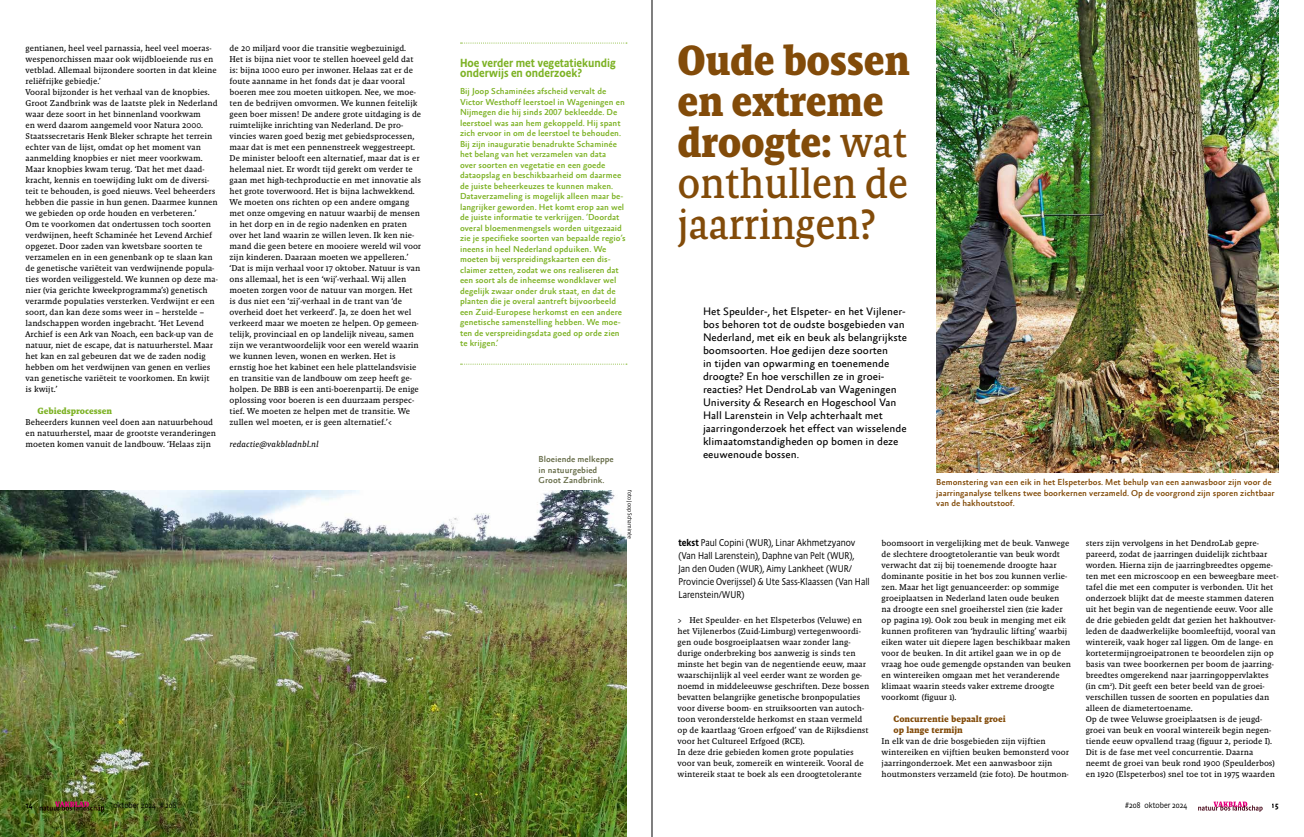
<style>
.page{position:relative;width:1304px;height:837px;background:#fff}
.page>*{position:absolute;margin:0;border:0;box-sizing:border-box;transform-origin:0 0}
.t1{font:700 43px/41px "Absara Headline Pro";letter-spacing:-.01em;color:#824b09}
.t2{font:500 12px/10.5px "Absara Sans Headline Pro";color:#7db225}
.t3{font:11px/13px "Absara Sans Offc Pro";color:#000}
.t4{font:300 10px/13px "Absara Sans Headline Pro";color:#000}
.t5{font:700 9.2px/11px "Malaga OT";color:#824b09}
.t6{font:700 9.2px "Malaga OT";color:#7db225}
.t7{font:500 8.8px/10.5px "Absara Sans Offc Pro";color:#7db225}
.t8{font:500 8.8px/10.5px "Absara Sans Offc Pro";color:#824b09}
.t9{font:500 8.8px/10.5px "Absara Sans Offc Pro";color:#666c48}
.t10{font:8.6px/11px "Malaga OT";color:#000}
.t11{font:italic 8.6px "Malaga OT";color:#000}
.t12{font:300 8.3px "Absara Sans Headline Pro";color:#000}
.t13{font:500 8.3px "Absara Sans Headline Pro";color:#000}
.t14{font:300 6px "Absara Sans Headline Pro";color:#000}
.s1{font-weight:400}
.s2{font-weight:500}
</style>
<div class="page">
<img style="left:936px;top:0;width:342px;height:473px">
<img style="left:0;top:490px;width:626px;height:346px">
<svg style="left:461px;top:43px;width:166px;height:1px"></svg>
<svg style="left:461px;top:363px;width:166px;height:1px"></svg>
<svg style="left:40px;top:801px;width:64px;height:10px"></svg>
<svg style="left:1198px;top:801px;width:65px;height:10px"></svg>
<hr style="left:652px;top:0;width:1px;height:836px;background:#000">
<p class="t10" style="left:26px;top:42px;width:194px">gentianen, heel veel parnassia, heel veel moeras&shy;wespenorchissen maar ook wijdbloeiende rus en vetblad. Allemaal bijzondere soorten in dat kleine reliëfrijke gebiedje.’<br>Vooral bijzonder is het verhaal van de knopbies.<br>Groot Zandbrink was de laatste plek in Nederland waar deze soort in het binnenland voorkwam<br>en werd daarom aangemeld voor Natura 2000.<br>Staatssecretaris Henk Bleker schrapte het terrein echter van de lijst, omdat op het moment van aanmelding knopbies er niet meer voorkwam.<br>Maar knopbies kwam terug. ‘Dat het met daad&shy;kracht, kennis en toewijding lukt om de diversi&shy;teit te behouden, is goed nieuws. Veel beheerders hebben die passie in hun genen. Daarmee kunnen we gebieden op orde houden en verbeteren.’<br>Om te voorkomen dat ondertussen toch soorten verdwijnen, heeft Schaminée het Levend Archief opgezet. Door zaden van kwetsbare soorten te verzamelen en in een genenbank op te slaan kan de genetische variëteit van verdwijnende popula&shy;ties worden veiliggesteld. We kunnen op deze ma&shy;nier (via gerichte kweekprogramma’s) genetisch verarmde populaties versterken. Verdwijnt er een soort, dan kan deze soms weer in – herstelde – landschappen worden ingebracht. ‘Het Levend Archief is een Ark van Noach, een back-up van de natuur, niet de escape, dat is natuurherstel. Maar het kan en zal gebeuren dat we de zaden nodig hebben om het verdwijnen van genen en verlies van genetische variëteit te voorkomen. En kwijt is kwijt.’</p>
<p class="t6" style="left:38px;top:405px;width:76px">Gebiedsprocessen</p>
<p class="t10" style="left:26px;top:416px;width:192px">Beheerders kunnen veel doen aan natuurbehoud en natuurherstel, maar de grootste veranderingen moeten komen vanuit de landbouw. ‘Helaas zijn</p>
<p class="t10" style="left:230px;top:42px;width:193px">de 20 miljard voor die transitie wegbezuinigd.<br>Het is bijna niet voor te stellen hoeveel geld dat is: bijna 1000 euro per inwoner. Helaas zat er de foute aanname in het fonds dat je daar vooral boeren mee zou moeten uitkopen. Nee, we moe&shy;ten de bedrijven omvormen. We kunnen feitelijk geen boer missen! De andere grote uitdaging is de ruimtelijke inrichting van Nederland. De pro&shy;vincies waren goed bezig met gebiedsprocessen, maar dat is met een pennenstreek weggestreept.<br>De minister belooft een alternatief, maar dat is er helemaal niet. Er wordt tijd gerekt om verder te gaan met high-techproductie en met innovatie als het grote toverwoord. Het is bijna lachwekkend.<br>We moeten ons richten op een andere omgang met onze omgeving en natuur waarbij de mensen in het dorp en in de regio nadenken en praten over het land waarin ze willen leven. Ik ken nie&shy;mand die geen betere en mooiere wereld wil voor zijn kinderen. Daaraan moeten we appelleren.’ ‘Dat is mijn verhaal voor 17 oktober. Natuur is van ons allemaal, het is een ‘wij’-verhaal. Wij allen moeten zorgen voor de natuur van morgen. Het<br>is dus niet een ‘zij’-verhaal in de trant van ‘de overheid doet het verkeerd’. Ja, ze doen het wel verkeerd maar we moeten ze helpen. Op gemeen&shy;telijk, provinciaal en op landelijk niveau, samen zijn we verantwoordelijk voor een wereld waarin we kunnen leven, wonen en werken. Het is ernstig hoe het kabinet een hele plattelandsvisie en transitie van de landbouw om zeep heeft ge&shy;holpen. De BBB is een anti-boerenpartij. De enige oplossing voor boeren is een duurzaam perspec&shy;tief. We moeten ze helpen met de transitie. We zullen wel moeten, er is geen alternatief.’&lt;</p>
<p class="t11" style="left:230px;top:439px;width:91px">redactie@vakbladnbl.nl</p>
<h2 class="t2" style="left:460px;top:57px;width:157px">Hoe verder met vegetatiekundig onderwijs en onderzoek?</h2>
<p class="t7" style="left:460px;top:86px;width:167px">Bij Joop Schaminées afscheid vervalt de Victor Westhoff leerstoel in Wageningen en Nijmegen die hij sinds 2007 bekleedde. De leerstoel was aan hem gekoppeld. Hij spant zich ervoor in om de leerstoel te behouden.<br>Bij zijn inauguratie benadrukte Schaminée het belang van het verzamelen van data<br>over soorten en vegetatie en een goede dataopslag en beschikbaarheid om daarmee de juiste beheerkeuzes te kunnen maken.<br>Dataverzameling is mogelijk alleen maar be&shy;langrijker geworden. Het komt erop aan wel de juiste informatie te verkrijgen. ‘Doordat overal bloemenmengsels worden uitgezaaid zie je specifieke soorten van bepaalde regio’s ineens in heel Nederland opduiken. We moeten bij verspreidingskaarten een dis&shy;claimer zetten, zodat we ons realiseren dat een soort als de inheemse wondklaver wel degelijk zwaar onder druk staat, en dat de planten die je overal aantreft bijvoorbeeld een Zuid-Europese herkomst en een andere genetische samenstelling hebben. We moe&shy;ten de verspreidingsdata goed op orde zien te krijgen.’</p>
<p class="t9" style="left:539px;top:454px;width:77px">Bloeiende melkeppe in natuurgebied<br>Groot Zandbrink.</p>
<p class="t14" style="left:633px;top:490px;width:50px;rotate:90deg">foto Joop Schaminée</p>
<h1 class="t1" style="left:677px;top:40px;width:234px">Oude bossen en extreme droogte: <span class="s1">wat onthullen de jaarringen?</span></h1>
<p class="t3" style="left:703px;top:305px;width:206px">Het Speulder-, het Elspeter- en het Vijlener&shy;bos behoren tot de oudste bosgebieden van Nederland, met eik en beuk als belangrijkste boomsoorten. Hoe gedijen deze soorten<br>in tijden van opwarming en toenemende droogte? En hoe verschillen ze in groei&shy;reacties? Het DendroLab van Wageningen University &amp; Research en Hogeschool Van Hall Larenstein in Velp achterhaalt met jaarringonderzoek het effect van wisselende klimaatomstandigheden op bomen in deze eeuwenoude bossen.</p>
<p class="t8" style="left:936px;top:477px;width:340px">Bemonstering van een eik in het Elspeterbos. Met behulp van een aanwasboor zijn voor de jaarringanalyse telkens twee boorkernen verzameld. Op de voorgrond zijn sporen zichtbaar van de hakhoutstoof.</p>
<p class="t4" style="left:678px;top:536px;width:193px"><span class="s2">tekst</span> Paul Copini (WUR), Linar Akhmetzyanov (Van Hall Larenstein), Daphne van Pelt (WUR),<br>Jan den Ouden (WUR), Aimy Lankheet (WUR/ Provincie Overijssel) &amp; Ute Sass-Klaassen (Van Hall Larenstein/WUR)</p>
<p class="t10" style="left:677px;top:614px;width:193px">&gt; Het Speulder- en het Elspeterbos (Veluwe) en het Vijlenerbos (Zuid-Limburg) vertegenwoordi&shy;gen oude bosgroeiplaatsen waar zonder lang&shy;durige onderbreking bos aanwezig is sinds ten minste het begin van de negentiende eeuw, maar waarschijnlijk al veel eerder want ze worden ge&shy;noemd in middeleeuwse geschriften. Deze bossen bevatten belangrijke genetische bronpopulaties voor diverse boom- en struiksoorten van autoch&shy;toon veronderstelde herkomst en staan vermeld op de kaartlaag ‘Groen erfgoed’ van de Rijksdienst voor het Cultureel Erfgoed (RCE).<br>In deze drie gebieden komen grote populaties voor van beuk, zomereik en wintereik. Vooral de wintereik staat te boek als een droogtetolerante</p>
<p class="t10" style="left:882px;top:537px;width:191px">boomsoort in vergelijking met de beuk. Vanwege de slechtere droogtetolerantie van beuk wordt verwacht dat zij bij toenemende droogte haar dominante positie in het bos zou kunnen verlie&shy;zen. Maar het ligt genuanceerder: op sommige groeiplaatsen in Nederland laten oude beuken na droogte een snel groeiherstel zien (zie kader op pagina 19). Ook zou beuk in menging met eik kunnen profiteren van ‘hydraulic lifting’ waarbij eiken water uit diepere lagen beschikbaar maken voor de beuken. In dit artikel gaan we in op de vraag hoe oude gemengde opstanden van beuken en wintereiken omgaan met het veranderende klimaat waarin steeds vaker extreme droogte voorkomt (figuur 1).</p>
<p class="t5" style="left:894px;top:713px;width:114px">Concurrentie bepaalt groei op lange termijn</p>
<p class="t10" style="left:882px;top:735px;width:189px">In elk van de drie bosgebieden zijn vijftien wintereiken en vijftien beuken bemonsterd voor jaarringonderzoek. Met een aanwasboor zijn houtmonsters verzameld (zie foto). De houtmon-</p>
<p class="t10" style="left:1086px;top:537px;width:194px">sters zijn vervolgens in het DendroLab gepre&shy;pareerd, zodat de jaarringen duidelijk zichtbaar worden. Hierna zijn de jaarringbreedtes opgeme&shy;ten met een microscoop en een beweegbare meet&shy;tafel die met een computer is verbonden. Uit het onderzoek blijkt dat de meeste stammen dateren uit het begin van de negentiende eeuw. Voor alle de drie gebieden geldt dat gezien het hakhoutver&shy;leden de daadwerkelijke boomleeftijd, vooral van wintereik, vaak hoger zal liggen. Om de lange- en kortetermijngroeipatronen te beoordelen zijn op basis van twee boorkernen per boom de jaarring&shy;breedtes omgerekend naar jaarringoppervlaktes (in cm<sup>2</sup>). Dit geeft een beter beeld van de groei&shy;verschillen tussen de soorten en populaties dan alleen de diametertoename.<br>Op de twee Veluwse groeiplaatsen is de jeugd&shy;groei van beuk en vooral wintereik begin negen&shy;tiende eeuw opvallend traag (figuur 2, periode I).<br>Dit is de fase met veel concurrentie. Daarna neemt de groei van beuk rond 1900 (Speulderbos) en 1920 (Elspeterbos) snel toe tot in 1975 waarden</p>
<p class="t13" style="left:26px;top:799px;width:9px">14</p>
<p class="t12" style="left:113px;top:799px;width:65px">oktober 2024 # 208</p>
<p class="t12" style="left:1125px;top:799px;width:64px">#208 oktober 2024</p>
<p class="t13" style="left:1272px;top:799px;width:8px">15</p>
</div>
